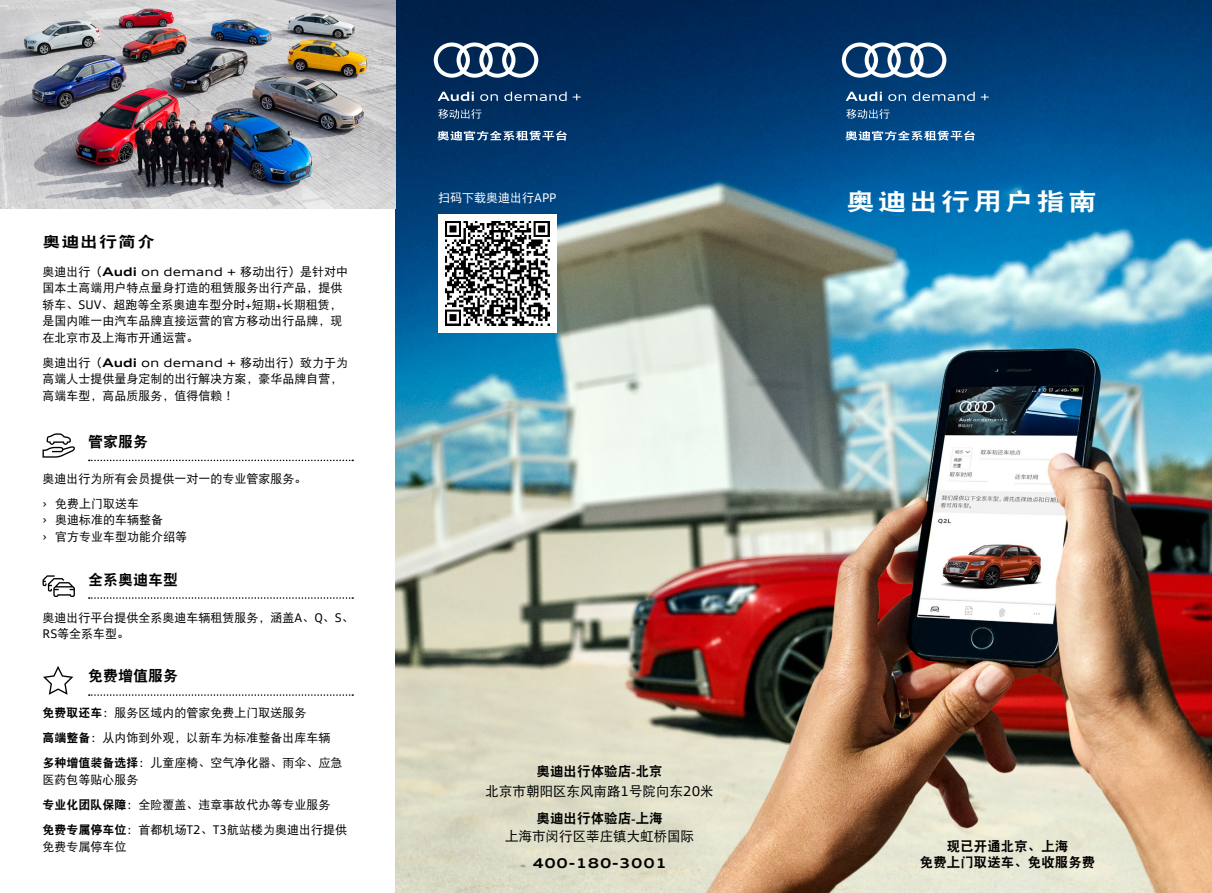
<style>
.page{position:relative;width:1212px;height:893px;background:#fff}
.page>*{position:absolute;margin:0;border:0;box-sizing:border-box;transform-origin:0 0}
.t1{font:24px "DFP Hei W9";letter-spacing:.1em;color:#fff;scale:1.2 1}
.t2{font:15px "DFP Hei W9";color:#000}
.t3{font:15px "DFP Hei W9";color:#000;scale:1.2 1}
.t4{font:13.5px/16.2px "DFP Hei W9";color:#000;text-align:center}
.t5{font:13.5px "DFP Hei W5";color:#000}
.t6{font:700 expanded 13.5px "Audi Type";letter-spacing:.05em;color:#000}
.t7{font:12px/16.5px "DFP Hei W5";color:#000}
.t8{font:12px "DFP Hei W5";color:#fff}
.s1{font-family:"Audi Type";font-weight:700;font-stretch:expanded}
.s2{font-family:"Audi Type";font-stretch:expanded}
.s3{font-family:"Audi Type"}
.s4{font-family:"DFP Hei W9"}
</style>
<div class="page">
<img style="left:395px;top:0;width:817px;height:893px">
<div style="left:438px;top:214px;width:118px;height:119px;background:#fff"></div>
<img style="left:445px;top:222px;width:104px;height:103px">
<svg style="left:846px;top:109px;width:43px;height:10px"></svg>
<svg style="left:842px;top:43px;width:104px;height:35px"></svg>
<svg style="left:846px;top:92px;width:36px;height:9px"></svg>
<svg style="left:888px;top:94px;width:18px;height:7px"></svg>
<svg style="left:912px;top:92px;width:63px;height:9px"></svg>
<svg style="left:981px;top:94px;width:8px;height:6px"></svg>
<svg style="left:846px;top:131px;width:129px;height:10px"></svg>
<svg style="left:438px;top:109px;width:43px;height:10px"></svg>
<svg style="left:434px;top:43px;width:104px;height:35px"></svg>
<svg style="left:438px;top:92px;width:36px;height:9px"></svg>
<svg style="left:480px;top:94px;width:18px;height:7px"></svg>
<svg style="left:504px;top:92px;width:63px;height:9px"></svg>
<svg style="left:573px;top:94px;width:8px;height:6px"></svg>
<svg style="left:437px;top:131px;width:130px;height:10px"></svg>
<svg style="left:89px;top:694px;width:264px;height:2px"></svg>
<svg style="left:89px;top:597px;width:264px;height:2px"></svg>
<svg style="left:89px;top:460px;width:264px;height:1px"></svg>
<svg style="left:43px;top:433px;width:32px;height:25px"></svg>
<svg style="left:43px;top:666px;width:30px;height:29px"></svg>
<svg style="left:43px;top:575px;width:32px;height:22px"></svg>
<img style="left:0;top:0;width:395px;height:208px">
<p class="t3" style="left:43px;top:234px;width:95px">奥迪出行简介</p>
<p class="t7" style="left:43px;top:263px;width:307px">奥迪出行（<span class="s1">Audi</span> <span class="s2">on demand +</span> 移动出行）是针对中国本土高端用户特点量身打造的租赁服务出行产品，提供轿车、<span class="s3">SUV</span>、超跑等全系奥迪车型分时+短期+长期租赁，是国内唯一由汽车品牌直接运营的官方移动出行品牌，现在北京市及上海市开通运营。</p>
<p class="t7" style="left:43px;top:354px;width:307px">奥迪出行（<span class="s1">Audi</span> <span class="s2">on demand +</span> 移动出行）致力于为高端人士提供量身定制的出行解决方案，豪华品牌自营，高端车型，高品质服务，值得信赖！</p>
<p class="t2" style="left:88px;top:434px;width:61px">管家服务</p>
<p class="t7" style="left:43px;top:466px;width:265px;line-height:25px">奥迪出行为所有会员提供一对一的专业管家服务。<span class="s3">›</span> 免费上门取送车</p>
<p class="t7" style="left:43px;top:511px;width:146px"><span class="s3">›</span> 奥迪标准的车辆整备<br><span class="s3">›</span> 官方专业车型功能介绍等</p>
<p class="t2" style="left:88px;top:572px;width:91px">全系奥迪车型</p>
<p class="t7" style="left:43px;top:609px;width:313px">奥迪出行平台提供全系奥迪车辆租赁服务，涵盖<span class="s3">A</span>、<span class="s3">Q</span>、<span class="s3">S</span>、<br><span class="s3">RS</span>等全系车型。</p>
<p class="t2" style="left:88px;top:668px;width:91px">免费增值服务</p>
<p class="t7" style="left:43px;top:701px;width:301px;line-height:25px"><span class="s4">免费取还车</span>：服务区域内的管家免费上门取送服务<br><span class="s4">高端整备</span>：从内饰到外观，以新车为标准整备出库车辆<span class="s4">多种增值装备选择</span>：儿童座椅、空气净化器、雨伞、应急</p>
<p class="t7" style="left:43px;top:767px;width:306px;line-height:25px">医药包等贴心服务<br><span class="s4">专业化团队保障</span>：全险覆盖、违章事故代办等专业服务<br><span class="s4">免费专属停车位</span>：首都机场<span class="s3">T2</span>、<span class="s3">T3</span>航站楼为奥迪出行提供</p>
<p class="t7" style="left:43px;top:838px;width:85px">免费专属停车位</p>
<p class="t8" style="left:438px;top:192px;width:120px">扫码下载奥迪出行<span class="s3">APP</span></p>
<h1 class="t1" style="left:846px;top:189px;width:210px">奥迪出行用户指南</h1>
<p class="t4" style="left:537px;top:763px;width:127px">奥迪出行体验店-北京</p>
<p class="t4" style="left:537px;top:810px;width:127px">奥迪出行体验店-上海</p>
<p class="t5" style="left:485px;top:784px;width:230px">北京市朝阳区东风南路<span class="s3">1</span>号院向东<span class="s3">20</span>米</p>
<p class="t5" style="left:505px;top:829px;width:190px">上海市闵行区莘庄镇大虹桥国际</p>
<p class="t6" style="left:532px;top:855px;width:136px">400-180-3001</p>
<p class="t4" style="left:920px;top:838px;width:177px">现已开通北京、上海<br>免费上门取送车、免收服务费</p>
</div>
